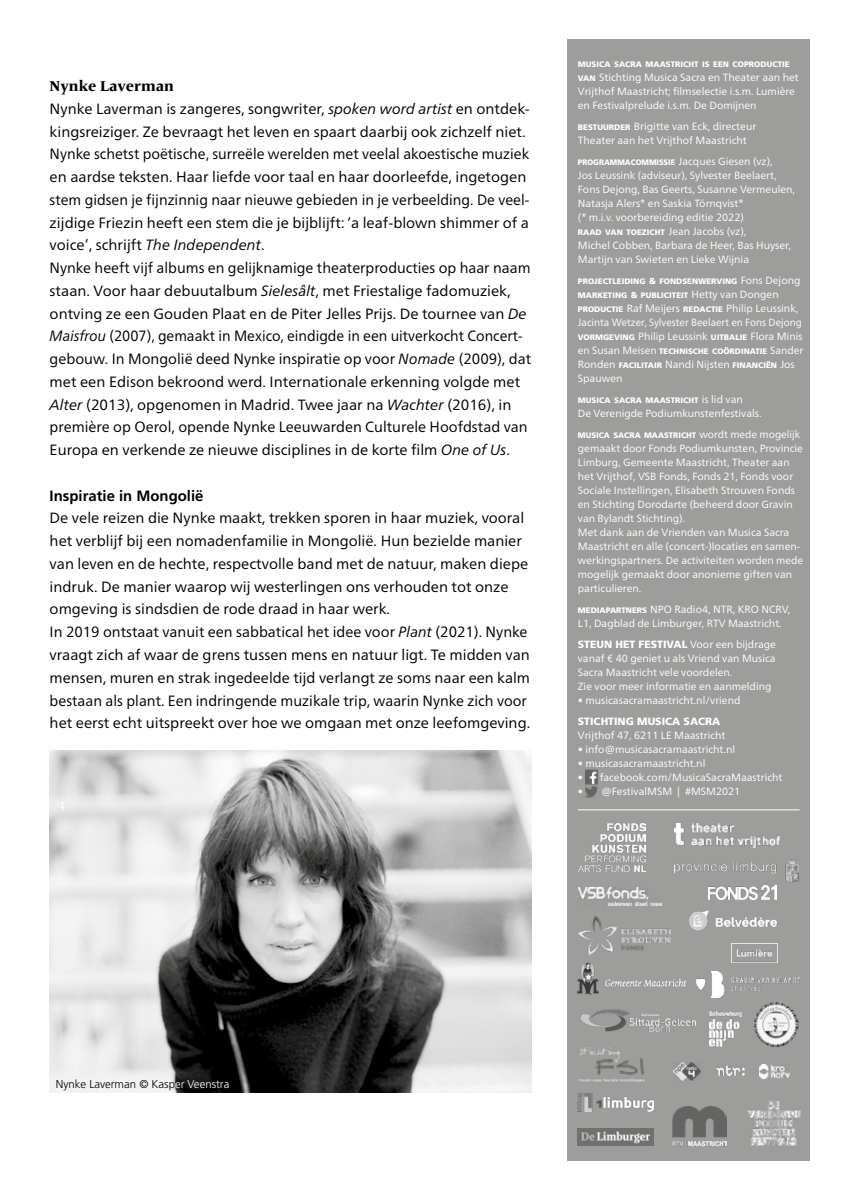
<style>
.page{position:relative;width:844px;height:1191px;background:#fff}
.page>*{position:absolute;margin:0;border:0;box-sizing:border-box;transform-origin:0 0}
.t1{font:14.88px/22.8px "Frutiger Neue LT Pro";color:#000}
.t2{font:700 14.88px "Frutiger";color:#000}
.t3{font:800 14.88px "Frutiger Serif LT Pro";color:#000}
.t4{font:300 11.38px "Frutiger";color:#000}
.t5{font:10.5px/14px "Frutiger Neue LT Pro";color:#fff}
.t6{font:900 10.5px "Frutiger";color:#fff}
.t7{font:900 8.05px/14px "Frutiger";color:#fff}
.t8{font:900 8.05px "Frutiger";color:#fff;scale:.94 1}
.s1{font-style:italic}
.s2{font-family:"Frutiger";font-weight:900;font-size:8.05px}
.s3{font-family:"Frutiger Neue LT Pro";font-weight:400;font-size:10.5px}
.s4{font-size:8.75px}
.s5{font-family:"Frutiger Neue LT Pro";font-weight:400}
.s6{color:#fff}
</style>
<div class="page">
<img style="left:50px;top:750px;width:481px;height:342px">
<div style="left:567px;top:40px;width:242px;height:1121px;background:#9d9d9c"></div>
<hr style="left:577px;top:809px;width:222px;height:1px;background:#fff">
<img style="left:585px;top:769px;width:13px;height:29px">
<img style="left:577px;top:1128px;width:76px;height:17px">
<img style="left:578px;top:824px;width:67px;height:47px">
<img style="left:577px;top:962px;width:109px;height:33px">
<img style="left:674px;top:858px;width:124px;height:25px">
<img style="left:578px;top:916px;width:92px;height:38px">
<img style="left:672px;top:1106px;width:54px;height:40px">
<img style="left:577px;top:1093px;width:76px;height:18px">
<img style="left:747px;top:1100px;width:54px;height:46px">
<img style="left:674px;top:823px;width:104px;height:25px">
<img style="left:731px;top:943px;width:46px;height:19px">
<img style="left:673px;top:1062px;width:26px;height:18px">
<img style="left:716px;top:1065px;width:28px;height:10px">
<img style="left:759px;top:1064px;width:30px;height:14px">
<img style="left:578px;top:1047px;width:67px;height:35px">
<img style="left:578px;top:887px;width:83px;height:18px">
<img style="left:708px;top:885px;width:68px;height:14px">
<img style="left:709px;top:1011px;width:31px;height:36px">
<img style="left:696px;top:971px;width:102px;height:26px">
<img style="left:580px;top:1009px;width:115px;height:22px">
<img style="left:753px;top:1001px;width:45px;height:46px;border-radius:23px">
<img style="left:689px;top:910px;width:89px;height:21px">
<p class="t3" style="left:50px;top:77px;width:126px">Nynke Laverman</p>
<p class="t1" style="left:50px;top:97px;width:483px">Nynke Laverman is zangeres, songwriter, <span class="s1">spoken word artist</span> en ontdek&shy;kingsreiziger. Ze bevraagt het leven en spaart daarbij ook zichzelf niet.<br>Nynke schetst poëtische, surreële werelden met veelal akoestische muziek en aardse teksten. Haar liefde voor taal en haar doorleefde, ingetogen stem gidsen je fijnzinnig naar nieuwe gebieden in je verbeelding. De veel&shy;zijdige Friezin heeft een stem die je bijblijft: ‘a leaf-blown shimmer of a voice’, schrijft <span class="s1">The Independent</span>.<br>Nynke heeft vijf albums en gelijknamige theaterproducties op haar naam staan. Voor haar debuutalbum <span class="s1">Sielesâlt</span>, met Friestalige fadomuziek, ontving ze een Gouden Plaat en de Piter Jelles Prijs. De tournee van <span class="s1">De Maisfrou</span> (2007), gemaakt in Mexico, eindigde in een uitverkocht Concert&shy;gebouw. In Mongolië deed Nynke inspiratie op voor <span class="s1">Nomade</span> (2009), dat met een Edison bekroond werd. Internationale erkenning volgde met <span class="s1">Alter</span> (2013), opgenomen in Madrid. Twee jaar na <span class="s1">Wachter</span> (2016), in première op Oerol, opende Nynke Leeuwarden Culturele Hoofdstad van Europa en verkende ze nieuwe disciplines in de korte film <span class="s1">One of Us</span>.</p>
<p class="t2" style="left:50px;top:487px;width:155px">Inspiratie in Mongolië</p>
<p class="t1" style="left:50px;top:507px;width:482px">De vele reizen die Nynke maakt, trekken sporen in haar muziek, vooral het verblijf bij een nomadenfamilie in Mongolië. Hun bezielde manier van leven en de hechte, respectvolle band met de natuur, maken diepe indruk. De manier waarop wij westerlingen ons verhouden tot onze omgeving is sindsdien de rode draad in haar werk.<br>In 2019 ontstaat vanuit een sabbatical het idee voor <span class="s1">Plant</span> (2021). Nynke vraagt zich af waar de grens tussen mens en natuur ligt. Te midden van mensen, muren en strak ingedeelde tijd verlangt ze soms naar een kalm bestaan als plant. Een indringende muzikale trip, waarin Nynke zich voor het eerst echt uitspreekt over hoe we omgaan met onze leefomgeving.</p>
<p class="t7" style="left:577px;top:57px;width:213px">MUSICA SACRA MAASTRICHT IS EEN COPRODUCTIE</p>
<p class="t5" style="left:577px;top:70px;width:222px"><span class="s2">VAN</span> Stichting Musica Sacra en Theater aan het<br>Vrijthof Maastricht; filmselectie i.s.m. Lumière en Festivalprelude i.s.m. De Domijnen</p>
<p class="t5" style="left:577px;top:119px;width:180px"><span class="s2">BESTUURDER</span> Brigitte van Eck, directeur<br>Theater aan het Vrijthof Maastricht</p>
<p class="t8" style="left:577px;top:157px;width:209px">PROGRAMMACOMMISSIE <span class="s3">Jacques Giesen (vz),</span></p>
<p class="t5" style="left:577px;top:168px;width:218px">Jos Leussink (adviseur), Sylvester Beelaert, Fons Dejong, Bas Geerts, Susanne Vermeulen, Natasja Alers* en Saskia Törnqvist*<br>(* m.i.v. voorbereiding editie 2022)</p>
<p class="t7" style="left:577px;top:225px;width:170px">RAAD VAN TOEZICHT <span class="s3">Jean Jacobs (vz),</span></p>
<p class="t5" style="left:577px;top:238px;width:214px">Michel Cobben, Barbara de Heer, Bas Huyser,<br>Martijn van Swieten en Lieke Wijnia</p>
<p class="t7" style="left:577px;top:274px;width:224px">PROJECTLEIDING <span class="s4">&amp;</span> FONDSENWERVING <span class="s3">Fons Dejong<br></span>MARKETING <span class="s4">&amp;</span> PUBLICITEIT <span class="s3">Hetty van Dongen</span></p>
<p class="t5" style="left:577px;top:301px;width:226px"><span class="s2">PRODUCTIE</span> Raf Meijers <span class="s2">REDACTIE</span> Philip Leussink,<br>Jacinta Wetzer, Sylvester Beelaert en Fons Dejong<br><span class="s2">VORMGEVING</span> Philip Leussink <span class="s2">UITBALIE</span> Flora Minis</p>
<p class="t7" style="left:577px;top:344px;width:227px"><span class="s3">en Susan Meisen</span> TECHNISCHE COÖRDINATIE <span class="s3">Sander</span></p>
<p class="t5" style="left:577px;top:357px;width:218px">Ronden <span class="s2">FACILITAIR</span> Nandi Nijsten <span class="s2">FINANCIËN</span> Jos<br>Spauwen</p>
<p class="t7" style="left:577px;top:393px;width:166px">MUSICA SACRA MAASTRICHT <span class="s3">is lid van</span></p>
<p class="t5" style="left:577px;top:406px;width:185px">De Verenigde Podiumkunstenfestivals.</p>
<p class="t7" style="left:577px;top:428px;width:224px">MUSICA SACRA MAASTRICHT <span class="s3">wordt mede mogelijk</span></p>
<p class="t5" style="left:577px;top:441px;width:227px">gemaakt door Fonds Podiumkunsten, Provincie Limburg, Gemeente Maastricht, Theater aan het Vrijthof, VSB Fonds, Fonds 21, Fonds voor Sociale Instellingen, Elisabeth Strouven Fonds en Stichting Dorodarte (beheerd door Gravin van Bylandt Stichting).<br>Met dank aan de Vrienden van Musica Sacra Maastricht en alle (concert-)locaties en samen&shy;werkingspartners. De activiteiten worden mede mogelijk gemaakt door anonieme giften van particulieren.</p>
<p class="t5" style="left:577px;top:602px;width:214px"><span class="s2">MEDIAPARTNERS</span> NPO Radio4, NTR, KRO NCRV,<br>L1, Dagblad de Limburger, RTV Maastricht.</p>
<p class="t6" style="left:577px;top:638px;width:199px">STEUN HET FESTIVAL <span class="s5">Voor een bijdrage</span></p>
<p class="t5" style="left:577px;top:651px;width:199px">vanaf € 40 geniet u als Vriend van Musica<br>Sacra Maastricht vele voordelen.<br>Zie voor meer informatie en aanmelding</p>
<p class="t5" style="left:577px;top:693px;width:164px">• musicasacramaastricht.nl/vriend</p>
<p class="t6" style="left:577px;top:715px;width:144px">STICHTING MUSICA SACRA</p>
<p class="t5" style="left:577px;top:728px;width:149px">Vrijthof 47, 6211 LE Maastricht</p>
<p class="t5" style="left:577px;top:742px;width:159px">• info@musicasacramaastricht.nl</p>
<p class="t5" style="left:577px;top:756px;width:129px">• musicasacramaastricht.nl</p>
<p class="t5" style="left:577px;top:770px;width:206px">• facebook.com/MusicaSacraMaastricht</p>
<p class="t5" style="left:577px;top:784px;width:164px">• @FestivalMSM | #MSM2021</p>
<p class="t4" style="left:56px;top:1077px;width:175px">Nynke Laverman © Kasp<span class="s6">er Veenstra</span></p>
</div>
